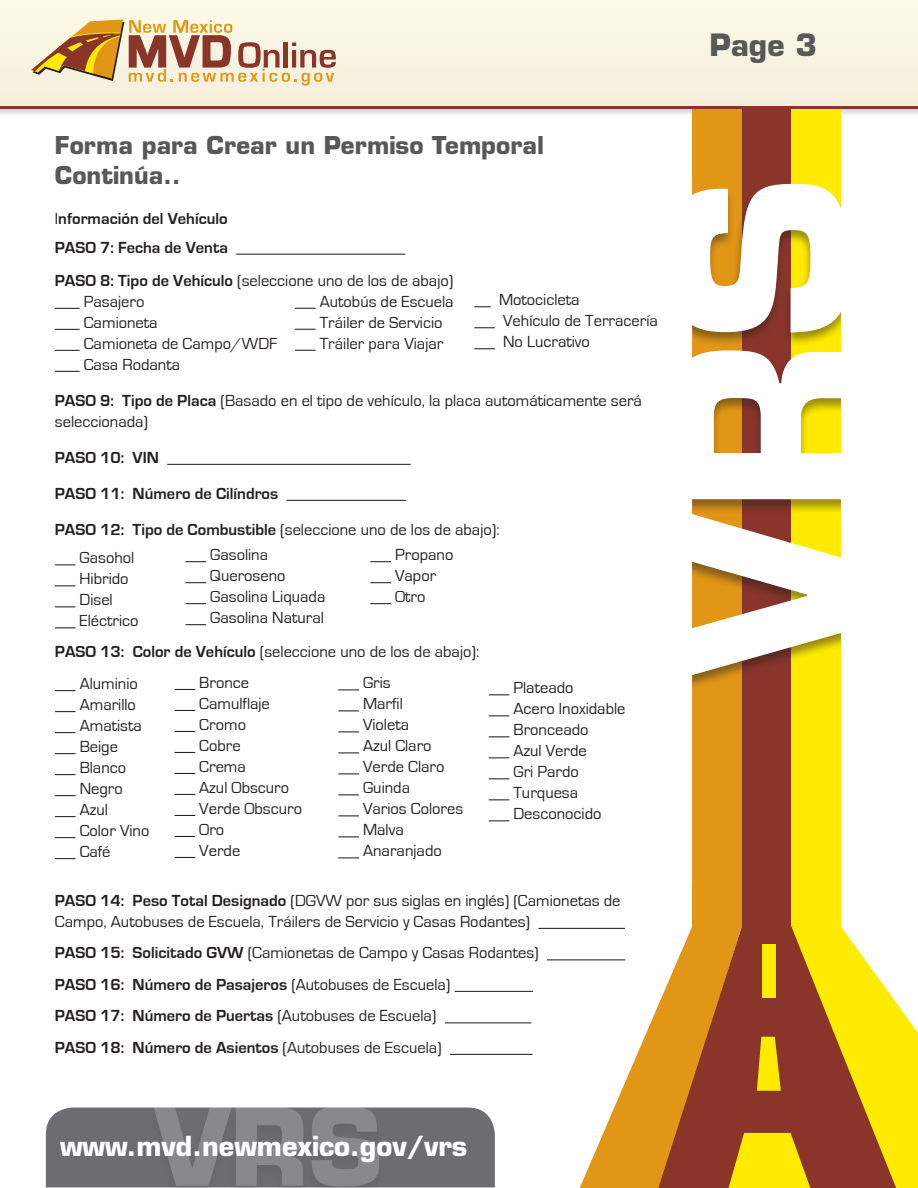
<style>
.page{position:relative;width:918px;height:1188px;background:#fff}
.page>*{position:absolute;margin:0;border:0;box-sizing:border-box;transform-origin:0 0}
.t1{font:700 231px "Eurostile LT Std";color:#fff}
.t2{font:700 105px "Eurostile LT Std";color:#fff}
.t3{font:700 30px "Eurostile LT Std";color:#57585a}
.t4{font:700 27px "Eurostile LT Std";color:#fff}
.t5{font:700 24px "Eurostile LT Std";color:#57585a}
.t6{font:16.5px/21px "Eurostile";color:#231f20}
.t7{font:700 16.5px "Eurostile";color:#231f20}
.s1{font-weight:400}
.s2{font-weight:700}
</style>
<div class="page">
<div style="left:0;top:97px;width:918px;height:21px;background:#231f20;opacity:.55"></div>
<svg style="left:0;top:105px;width:918px;height:4px;background:#a46356"></svg>
<div style="left:0;top:0;width:918px;height:105px;background:#f8f4e2"></div>
<svg style="left:31px;top:20px;width:305px;height:66px"></svg>
<div style="left:692px;top:109px;width:50px;height:818px;background:#e29616"></div>
<div style="left:742px;top:109px;width:49px;height:1079px;background:#89352a"></div>
<div style="left:791px;top:109px;width:50px;height:818px;background:#ffea01"></div>
<div style="left:663px;top:182px;width:193px;height:512px;background:#231f20;opacity:.47"></div>
<div style="left:841px;top:166px;width:77px;height:717px;background:#fff"></div>
<div style="left:556px;top:177px;width:136px;height:706px;background:#fff"></div>
<svg style="left:580px;top:927px;width:338px;height:261px"></svg>
<div style="left:46px;top:1108px;width:449px;height:79px;background:#6c6d70"></div>
<div style="left:145px;top:1105px;width:241px;height:83px;background:#68696b"></div>
<svg style="left:55px;top:690px;width:21px;height:1px"></svg>
<svg style="left:55px;top:711px;width:21px;height:1px"></svg>
<svg style="left:55px;top:732px;width:21px;height:1px"></svg>
<svg style="left:55px;top:753px;width:21px;height:1px"></svg>
<svg style="left:55px;top:774px;width:21px;height:1px"></svg>
<svg style="left:55px;top:795px;width:21px;height:1px"></svg>
<svg style="left:55px;top:816px;width:21px;height:1px"></svg>
<svg style="left:55px;top:837px;width:21px;height:1px"></svg>
<svg style="left:55px;top:858px;width:21px;height:1px"></svg>
<svg style="left:175px;top:689px;width:20px;height:1px"></svg>
<svg style="left:175px;top:710px;width:20px;height:1px"></svg>
<svg style="left:175px;top:731px;width:20px;height:1px"></svg>
<svg style="left:175px;top:752px;width:20px;height:1px"></svg>
<svg style="left:175px;top:773px;width:20px;height:1px"></svg>
<svg style="left:175px;top:794px;width:20px;height:1px"></svg>
<svg style="left:175px;top:815px;width:20px;height:1px"></svg>
<svg style="left:175px;top:836px;width:20px;height:1px"></svg>
<svg style="left:175px;top:857px;width:20px;height:1px"></svg>
<svg style="left:338px;top:689px;width:21px;height:1px"></svg>
<svg style="left:338px;top:710px;width:21px;height:1px"></svg>
<svg style="left:338px;top:731px;width:21px;height:1px"></svg>
<svg style="left:338px;top:752px;width:21px;height:1px"></svg>
<svg style="left:338px;top:773px;width:21px;height:1px"></svg>
<svg style="left:338px;top:794px;width:21px;height:1px"></svg>
<svg style="left:338px;top:815px;width:21px;height:1px"></svg>
<svg style="left:338px;top:836px;width:21px;height:1px"></svg>
<svg style="left:338px;top:857px;width:21px;height:1px"></svg>
<svg style="left:489px;top:694px;width:20px;height:1px"></svg>
<svg style="left:489px;top:715px;width:20px;height:1px"></svg>
<svg style="left:489px;top:736px;width:20px;height:1px"></svg>
<svg style="left:489px;top:757px;width:20px;height:1px"></svg>
<svg style="left:489px;top:778px;width:20px;height:1px"></svg>
<svg style="left:489px;top:799px;width:20px;height:1px"></svg>
<svg style="left:489px;top:820px;width:20px;height:1px"></svg>
<svg style="left:370px;top:561px;width:21px;height:1px"></svg>
<svg style="left:370px;top:582px;width:21px;height:1px"></svg>
<svg style="left:370px;top:603px;width:21px;height:1px"></svg>
<svg style="left:186px;top:561px;width:20px;height:1px"></svg>
<svg style="left:186px;top:582px;width:20px;height:1px"></svg>
<svg style="left:186px;top:603px;width:20px;height:1px"></svg>
<svg style="left:186px;top:624px;width:20px;height:1px"></svg>
<svg style="left:55px;top:308px;width:25px;height:1px"></svg>
<svg style="left:55px;top:329px;width:25px;height:1px"></svg>
<svg style="left:55px;top:350px;width:25px;height:1px"></svg>
<svg style="left:55px;top:371px;width:25px;height:1px"></svg>
<hr style="left:167px;top:464px;width:244px;height:1px;background:#231f20">
<hr style="left:287px;top:500px;width:119px;height:1px;background:#231f20">
<svg style="left:55px;top:564px;width:21px;height:1px"></svg>
<svg style="left:55px;top:585px;width:21px;height:1px"></svg>
<svg style="left:55px;top:606px;width:21px;height:1px"></svg>
<svg style="left:55px;top:627px;width:21px;height:1px"></svg>
<svg style="left:295px;top:308px;width:21px;height:1px"></svg>
<svg style="left:295px;top:329px;width:21px;height:1px"></svg>
<svg style="left:295px;top:350px;width:21px;height:1px"></svg>
<svg style="left:474px;top:306px;width:17px;height:1px"></svg>
<svg style="left:474px;top:327px;width:21px;height:1px"></svg>
<svg style="left:474px;top:348px;width:21px;height:1px"></svg>
<hr style="left:236px;top:254px;width:169px;height:1px;background:#231f20">
<hr style="left:538px;top:928px;width:87px;height:1px;background:#231f20">
<hr style="left:547px;top:959px;width:78px;height:1px;background:#231f20">
<hr style="left:455px;top:991px;width:78px;height:1px;background:#231f20">
<hr style="left:445px;top:1022px;width:86px;height:1px;background:#231f20">
<hr style="left:450px;top:1054px;width:83px;height:1px;background:#231f20">
<p class="t3" style="left:709px;top:27px;width:109px">Page 3</p>
<p class="t5" style="left:55px;top:130px;width:491px">Forma para Crear un Permiso Temporal</p>
<p class="t5" style="left:55px;top:160px;width:127px">Continúa..</p>
<p class="t7" style="left:55px;top:210px;width:174px"><span class="s1">I</span>nformación del Vehículo</p>
<p class="t7" style="left:55px;top:238px;width:175px">PASO 7: Fecha de Venta</p>
<p class="t6" style="left:84px;top:270px;width:371px;text-indent:-29px"><span class="s2">PASO 8: Tipo de Vehículo</span> (seleccione uno de los de abajo)<br>Pasajero</p>
<p class="t6" style="left:84px;top:312px;width:75px">Camioneta</p>
<p class="t6" style="left:84px;top:333px;width:195px">Camioneta de Campo/WDF</p>
<p class="t6" style="left:84px;top:354px;width:98px">Casa Rodanta</p>
<p class="t6" style="left:55px;top:390px;width:589px"><span class="s2">PASO 9: Tipo de Placa</span> (Basado en el tipo de vehículo, la placa automáticamente será seleccionada)</p>
<p class="t7" style="left:55px;top:448px;width:106px">PASO 10: VIN</p>
<p class="t7" style="left:55px;top:484px;width:225px">PASO 11: Número de Cilíndros</p>
<p class="t6" style="left:55px;top:519px;width:446px"><span class="s2">PASO 12: Tipo de Combustible</span> (seleccione uno de los de abajo):</p>
<p class="t6" style="left:80px;top:548px;width:56px">Gasohol</p>
<p class="t6" style="left:80px;top:569px;width:50px">Hibrido</p>
<p class="t6" style="left:80px;top:590px;width:35px">Disel</p>
<p class="t6" style="left:80px;top:611px;width:61px">Eléctrico</p>
<p class="t6" style="left:499px;top:290px;width:82px">Motocicleta</p>
<p class="t6" style="left:503px;top:311px;width:156px">Vehículo de Terracería</p>
<p class="t6" style="left:503px;top:332px;width:88px">No Lucrativo</p>
<p class="t6" style="left:320px;top:291px;width:135px">Autobús de Escuela</p>
<p class="t6" style="left:320px;top:312px;width:124px">Tráiler de Servicio</p>
<p class="t6" style="left:320px;top:333px;width:125px">Tráiler para Viajar</p>
<p class="t6" style="left:210px;top:544px;width:59px">Gasolina</p>
<p class="t6" style="left:210px;top:565px;width:77px">Queroseno</p>
<p class="t6" style="left:210px;top:586px;width:117px">Gasolina Liquada</p>
<p class="t6" style="left:210px;top:607px;width:115px">Gasolina Natural</p>
<p class="t6" style="left:395px;top:544px;width:60px">Propano</p>
<p class="t6" style="left:395px;top:565px;width:43px">Vapor</p>
<p class="t6" style="left:395px;top:586px;width:32px">Otro</p>
<p class="t6" style="left:55px;top:642px;width:426px"><span class="s2">PASO 13: Color de Vehículo</span> (seleccione uno de los de abajo):</p>
<p class="t6" style="left:80px;top:673px;width:60px">Aluminio</p>
<p class="t6" style="left:80px;top:694px;width:58px">Amarillo</p>
<p class="t6" style="left:80px;top:715px;width:64px">Amatista</p>
<p class="t6" style="left:80px;top:736px;width:40px">Beige</p>
<p class="t6" style="left:80px;top:757px;width:48px">Blanco</p>
<p class="t6" style="left:80px;top:778px;width:45px">Negro</p>
<p class="t6" style="left:80px;top:799px;width:30px">Azul</p>
<p class="t6" style="left:80px;top:820px;width:71px">Color Vino</p>
<p class="t6" style="left:80px;top:841px;width:32px">Café</p>
<p class="t6" style="left:199px;top:672px;width:51px">Bronce</p>
<p class="t6" style="left:199px;top:693px;width:72px">Camulflaje</p>
<p class="t6" style="left:199px;top:714px;width:48px">Cromo</p>
<p class="t6" style="left:199px;top:735px;width:43px">Cobre</p>
<p class="t6" style="left:199px;top:756px;width:48px">Crema</p>
<p class="t6" style="left:199px;top:777px;width:91px">Azul Obscuro</p>
<p class="t6" style="left:199px;top:798px;width:104px">Verde Obscuro</p>
<p class="t6" style="left:199px;top:819px;width:27px">Oro</p>
<p class="t6" style="left:199px;top:840px;width:42px">Verde</p>
<p class="t6" style="left:363px;top:673px;width:29px">Gris</p>
<p class="t6" style="left:363px;top:694px;width:41px">Marfil</p>
<p class="t6" style="left:363px;top:715px;width:48px">Violeta</p>
<p class="t6" style="left:363px;top:736px;width:70px">Azul Claro</p>
<p class="t6" style="left:363px;top:757px;width:83px">Verde Claro</p>
<p class="t6" style="left:363px;top:778px;width:49px">Guinda</p>
<p class="t6" style="left:363px;top:799px;width:102px">Varios Colores</p>
<p class="t6" style="left:363px;top:820px;width:42px">Malva</p>
<p class="t6" style="left:363px;top:841px;width:80px">Anaranjado</p>
<p class="t6" style="left:513px;top:678px;width:62px">Plateado</p>
<p class="t6" style="left:513px;top:699px;width:114px">Acero Inoxidable</p>
<p class="t6" style="left:513px;top:720px;width:77px">Bronceado</p>
<p class="t6" style="left:513px;top:741px;width:75px">Azul Verde</p>
<p class="t6" style="left:513px;top:762px;width:67px">Gri Pardo</p>
<p class="t6" style="left:513px;top:783px;width:66px">Turquesa</p>
<p class="t6" style="left:513px;top:804px;width:89px">Desconocido</p>
<p class="t6" style="left:55px;top:890px;width:567px"><span class="s2">PASO 14: Peso Total Designado</span> (DGVW por sus siglas en inglés) (Camionetas de<br>Campo, Autobuses de Escuela, Tráilers de Servicio y Casas Rodantes)</p>
<p class="t6" style="left:55px;top:943px;width:485px"><span class="s2">PASO 15: Solicitado GVW</span> (Camionetas de Campo y Casas Rodantes)</p>
<p class="t7" style="left:55px;top:975px;width:397px">PASO 16: Número de Pasajeros <span class="s1">(Autobuses de Escuela)</span></p>
<p class="t7" style="left:55px;top:1007px;width:383px">PASO 17: Número de Puertas <span class="s1">(Autobuses de Escuela)</span></p>
<p class="t7" style="left:55px;top:1038px;width:388px">PASO 18: Número de Asientos <span class="s1">(Autobuses de Escuela)</span></p>
<p class="t1" style="left:619px;top:677px;width:503px;rotate:-90deg">VRS</p>
<h2 class="t2" style="left:155px;top:1082px;width:229px">VRS</h2>
<p class="t4" style="left:60px;top:1129px;width:409px">www.mvd.newmexico.gov/vrs</p>
</div>
